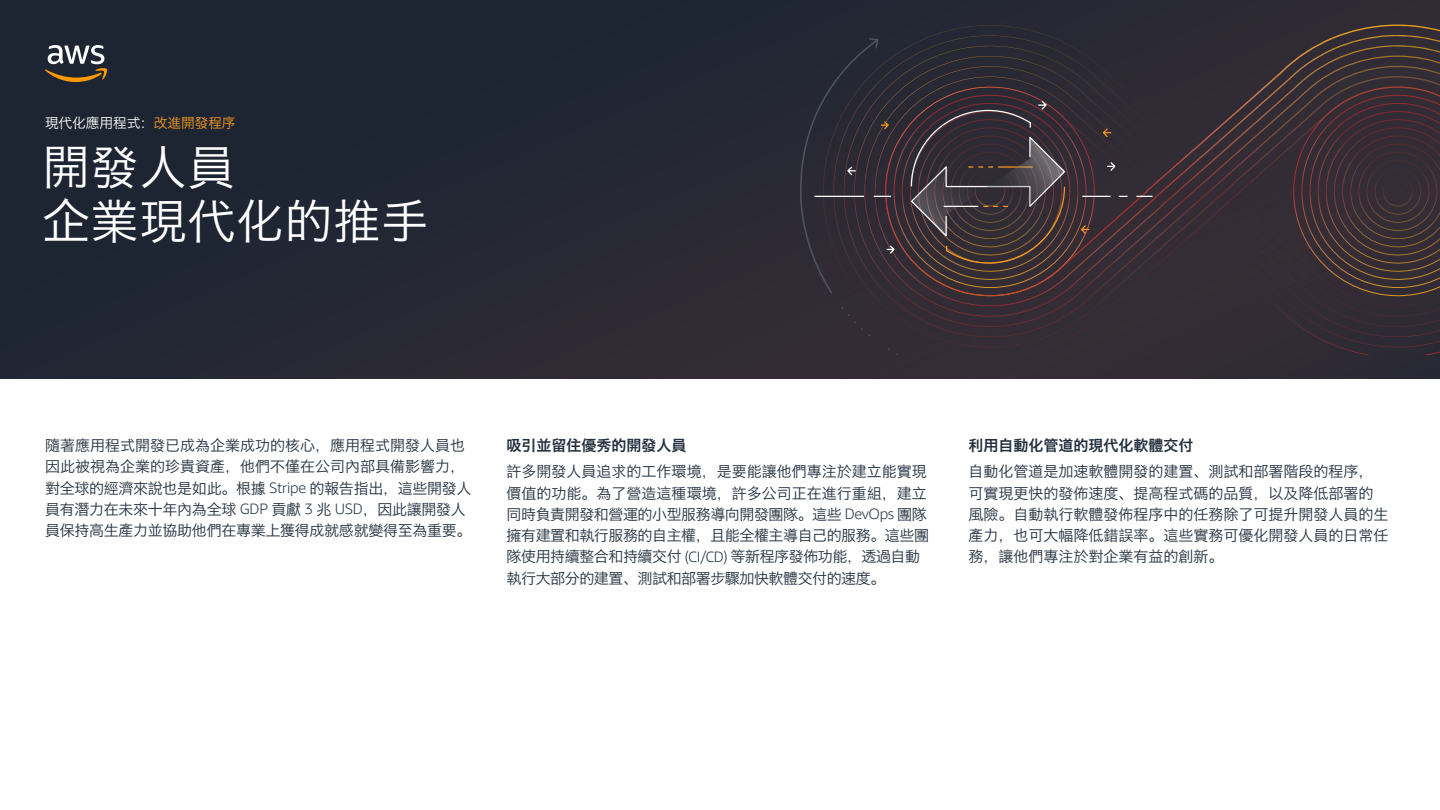
<style>
.page{position:relative;width:1440px;height:810px;background:#fff}
.page>*{position:absolute;margin:0;border:0;box-sizing:border-box;transform-origin:0 0}
.t1{font:47.5px/53.8px "Hiragino Sans GB W3";letter-spacing:.02em;color:#fff}
.head{font:15px/21.2px "Hiragino Sans GB W3";letter-spacing:-.02em;color:#232f3e}
.body_copy_green_rule{font:15px/21.2px "Hiragino Sans GB W3";color:#232f3e}
.body_copy_green_rule-2{font:15px "Hiragino Sans GB W6";color:#232f3e}
.subhead{font:15px "Hiragino Sans GB W6";color:#232f3e}
.t2{font:13.75px "Hiragino Sans GB W3";letter-spacing:-.01em;color:#fff}
.s1{color:#f89921}
.s2{font-family:"Amazon Ember";font-weight:300}
</style>
<div class="page">
<div style="left:0;top:183px;width:371px;height:196px;background:#202633"></div>
<div style="left:371px;top:183px;width:596px;height:196px;background:#2b2934"></div>
<img style="left:967px;top:355px;width:473px;height:24px">
<div style="left:0;top:0;width:520px;height:183px;background:#1d2532"></div>
<div style="left:520px;top:0;width:744px;height:184px;background:#212734"></div>
<div style="left:1264px;top:0;width:176px;height:25px;background:#2e2b35"></div>
<svg style="left:45px;top:45px;width:63px;height:37px;background:#645e57"></svg>
<svg style="left:823px;top:25px;width:617px;height:330px;background:#372e34"></svg>
<svg style="left:887px;top:347px;width:65px;height:8px"></svg>
<svg style="left:840px;top:306px;width:38px;height:37px"></svg>
<svg style="left:799px;top:38px;width:355px;height:257px;background:#373037"></svg>
<p class="t2" style="left:45px;top:114px;width:192px">現代化應用程式：<span class="s1">改進開發程序</span></p>
<p class="t1" style="left:42px;top:139px;width:388px">開發人員<br>企業現代化的推手</p>
<p class="head" style="left:45px;top:435px;width:428px">隨著應用程式開發已成為企業成功的核心，應用程式開發人員也因此被視為企業的珍貴資產，他們不僅在公司內部具備影響力，對全球的經濟來說也是如此。根據 <span class="s2">Stripe</span> 的報告指出，這些開發人員有潛力在未來十年內為全球 <span class="s2">GDP</span> 貢獻 <span class="s2">3</span> 兆 <span class="s2">USD</span>，因此讓開發人員保持高生產力並協助他們在專業上獲得成就感就變得至為重要。</p>
<p class="subhead" style="left:507px;top:436px;width:181px">吸引並留住優秀的開發人員</p>
<p class="head" style="left:507px;top:461px;width:424px">許多開發人員追求的工作環境，是要能讓他們專注於建立能實現價值的功能。為了營造這種環境，許多公司正在進行重組，建立同時負責開發和營運的小型服務導向開發團隊。這些 <span class="s2">DevOps</span> 團隊擁有建置和執行服務的自主權，且能全權主導自己的服務。這些團隊使用持續整合和持續交付 <span class="s2">(CI/CD)</span> 等新程序發佈功能，透過自動執行大部分的建置、測試和部署步驟加快軟體交付的速度。</p>
<p class="body_copy_green_rule-2" style="left:968px;top:436px;width:226px">利用自動化管道的現代化軟體交付</p>
<p class="body_copy_green_rule" style="left:968px;top:461px;width:422px">自動化管道是加速軟體開發的建置、測試和部署階段的程序，可實現更快的發佈速度、提高程式碼的品質，以及降低部署的風險。自動執行軟體發佈程序中的任務除了可提升開發人員的生產力，也可大幅降低錯誤率。這些實務可優化開發人員的日常任務，讓他們專注於對企業有益的創新。</p>
</div>
